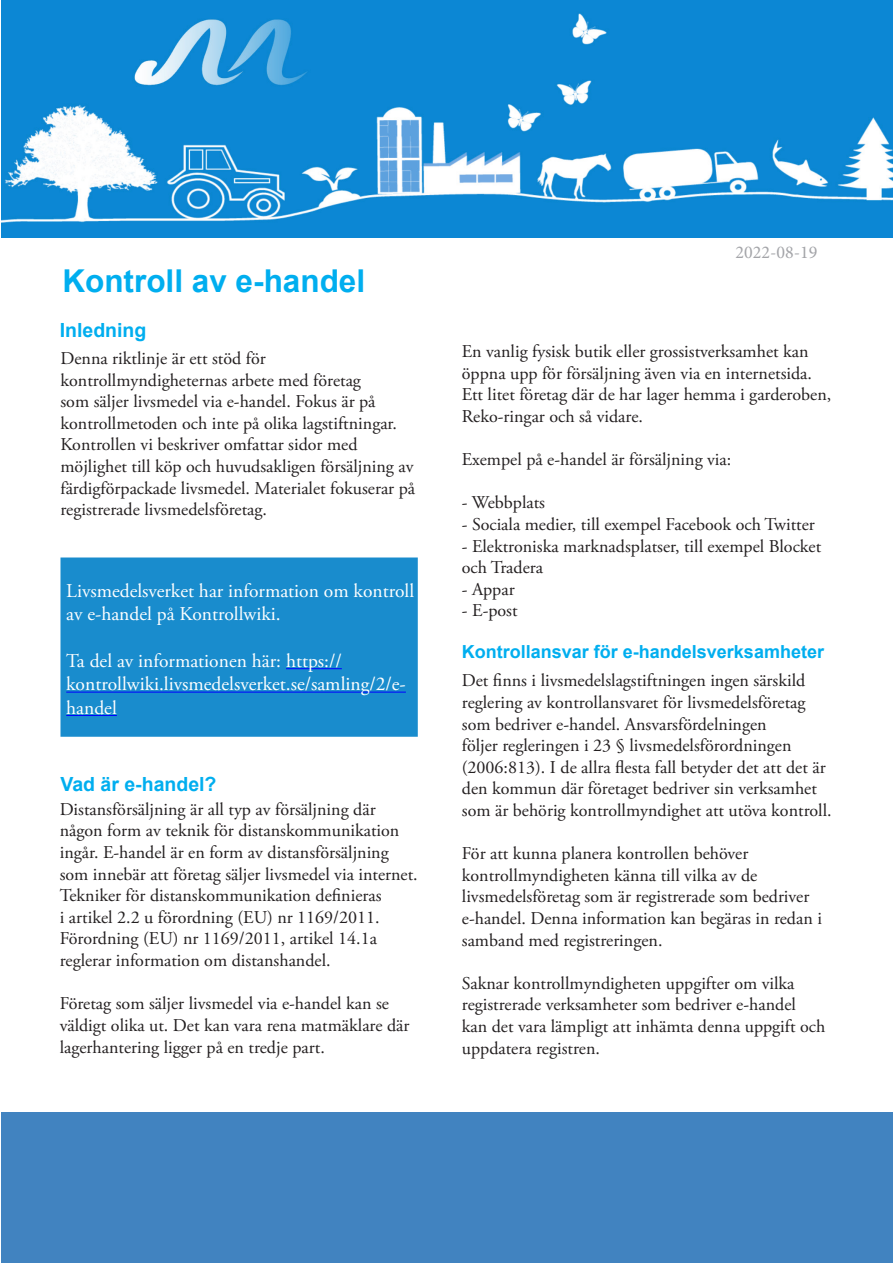
<style>
.page{position:relative;width:893px;height:1263px;background:#fff}
.page>*{position:absolute;margin:0;border:0;box-sizing:border-box;transform-origin:0 0}
.t1{font:700 31.5px "Arial";color:#00aeef}
.t2{font:19.5px/23.4px "Adobe Garamond Pro";color:#fff}
.heading_3{font:700 19.5px "Arial";color:#00aeef}
.heading_2{font:700 19.5px "Arial";color:#00aeef}
.heading_2-2{font:18px/21.6px "Adobe Garamond Pro";color:#231f20}
.heading_3-2{font:700 18px "Arial";color:#00aeef}
.t3{font:18px "Minion Pro";color:#a4a5a9}
</style>
<div class="page">
<img style="left:1px;top:0;width:892px;height:237px">
<div style="left:2px;top:1113px;width:891px;height:150px;background:#4183c0"></div>
<div style="left:61px;top:558px;width:356px;height:178px;background:#198ccd"></div>
<hr style="left:286px;top:668px;width:56px;height:1px;background:#00f">
<hr style="left:66px;top:692px;width:340px;height:1px;background:#00f">
<hr style="left:66px;top:715px;width:51px;height:1px;background:#00f">
<div style="left:60px;top:557px;width:358px;height:180px;border:2px solid #198ccd"></div>
<p class="t1" style="left:62px;top:260px;width:304px">Kontroll av e-handel</p>
<p class="heading_2" style="left:60px;top:317px;width:88px">Inledning</p>
<p class="heading_2-2" style="left:60px;top:348px;width:356px">Denna riktlinje är ett stöd för kontrollmyndigheternas arbete med företag<br>som säljer livsmedel via e-handel. Fokus är på kontrollmetoden och inte på olika lagstiftningar.<br>Kontrollen vi beskriver omfattar sidor med möjlighet till köp och huvudsakligen försäljning av färdigförpackade livsmedel. Materialet fokuserar på registrerade livsmedelsföretag.</p>
<p class="t2" style="left:66px;top:579px;width:349px">Livsmedelsverket har information om kontroll av e-handel på Kontrollwiki.</p>
<p class="t2" style="left:66px;top:649px;width:341px">Ta del av informationen här: https:// kontrollwiki.livsmedelsverket.se/samling/2/e&shy;handel</p>
<p class="heading_3" style="left:60px;top:771px;width:158px">Vad är e-handel?</p>
<p class="heading_2-2" style="left:60px;top:799px;width:360px">Distansförsäljning är all typ av försäljning där någon form av teknik för distanskommunikation ingår. E-handel är en form av distansförsäljning som innebär att företag säljer livsmedel via internet.<br>Tekniker för distanskommunikation definieras<br>i artikel 2.2 u förordning (EU) nr 1169/2011.<br>Förordning (EU) nr 1169/2011, artikel 14.1a reglerar information om distanshandel.</p>
<p class="heading_2-2" style="left:60px;top:993px;width:351px">Företag som säljer livsmedel via e-handel kan se väldigt olika ut. Det kan vara rena matmäklare där lagerhantering ligger på en tredje part.</p>
<p class="t3" style="left:736px;top:240px;width:83px">2022-08-19</p>
<p class="heading_2-2" style="left:462px;top:341px;width:371px">En vanlig fysisk butik eller grossistverksamhet kan öppna upp för försäljning även via en internetsida.<br>Ett litet företag där de har lager hemma i garderoben, Reko-ringar och så vidare.</p>
<p class="heading_2-2" style="left:462px;top:449px;width:271px">Exempel på e-handel är försäljning via:</p>
<p class="heading_2-2" style="left:462px;top:492px;width:85px">- Webbplats</p>
<p class="heading_2-2" style="left:462px;top:514px;width:354px">- Sociala medier, till exempel Facebook och Twitter</p>
<p class="heading_2-2" style="left:462px;top:536px;width:361px">- Elektroniska marknadsplatser, till exempel Blocket och Tradera</p>
<p class="heading_2-2" style="left:462px;top:579px;width:54px">- Appar</p>
<p class="heading_2-2" style="left:462px;top:600px;width:57px">- E-post</p>
<p class="heading_3-2" style="left:462px;top:640px;width:364px">Kontrollansvar för e-handelsverksamheter</p>
<p class="heading_2-2" style="left:462px;top:670px;width:371px">Det finns i livsmedelslagstiftningen ingen särskild reglering av kontrollansvaret för livsmedelsföretag som bedriver e-handel. Ansvarsfördelningen<br>följer regleringen i 23 § livsmedelsförordningen (2006:813). I de allra flesta fall betyder det att det är den kommun där företaget bedriver sin verksamhet som är behörig kontrollmyndighet att utöva kontroll.</p>
<p class="heading_2-2" style="left:462px;top:843px;width:362px">För att kunna planera kontrollen behöver kontrollmyndigheten känna till vilka av de livsmedelsföretag som är registrerade som bedriver e-handel. Denna information kan begäras in redan i samband med registreringen.</p>
<p class="heading_2-2" style="left:462px;top:973px;width:365px">Saknar kontrollmyndigheten uppgifter om vilka registrerade verksamheter som bedriver e-handel kan det vara lämpligt att inhämta denna uppgift och uppdatera registren.</p>
</div>
